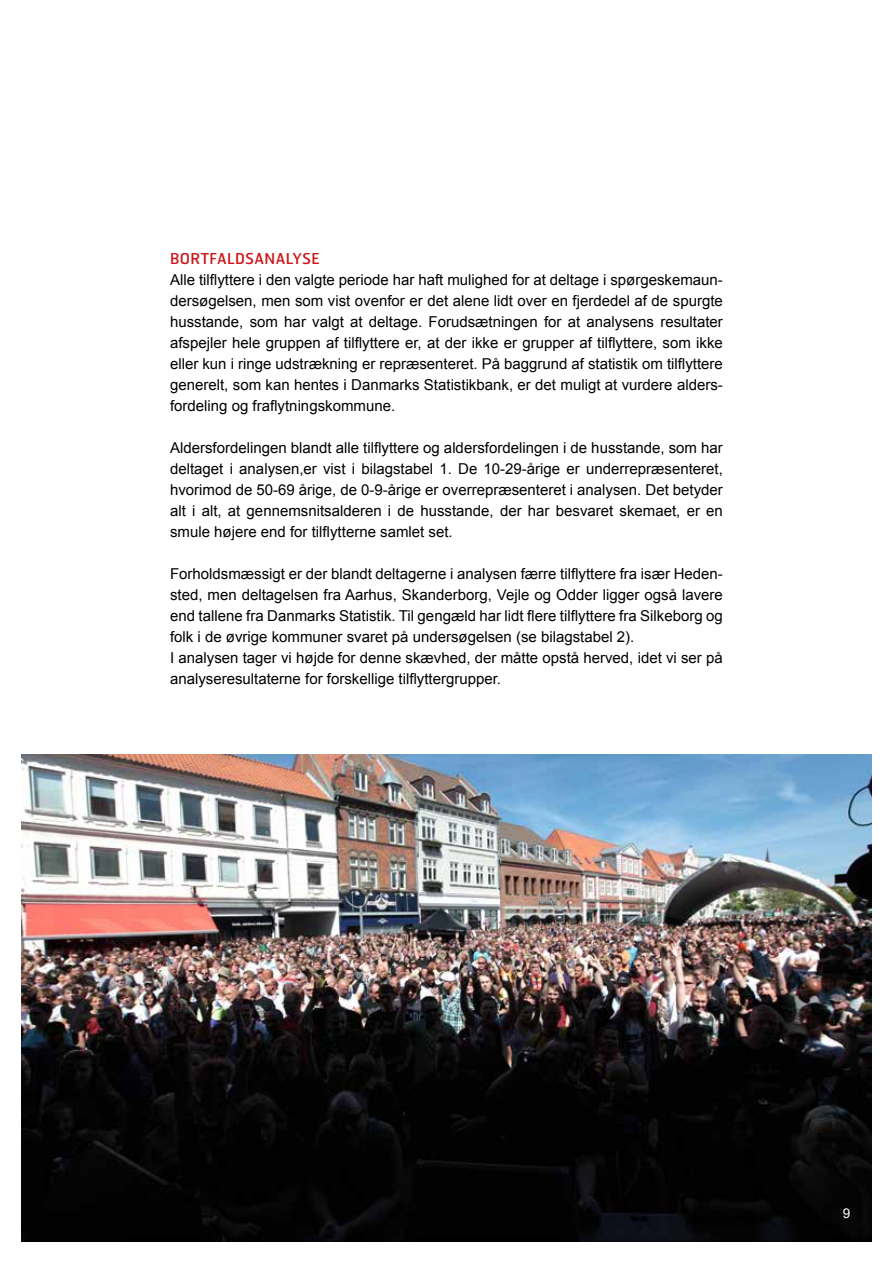
<style>
.page{position:relative;width:893px;height:1263px;background:#fff}
.page>*{position:absolute;margin:0;border:0;box-sizing:border-box;transform-origin:0 0}
.t1{font:15px/21px "Arial";color:#000;text-align:justify}
.t2{font:15px "Hermes FB";letter-spacing:.02em;color:#cd171a}
.t3{font:13.5px "Arial";color:#fff}
</style>
<div class="page">
<img style="left:21px;top:755px;width:851px;height:487px">
<p class="t2" style="left:170px;top:249px;width:151px">BORTFALDSANALYSE</p>
<p class="t1" style="left:170px;top:269px;width:554px">Alle tilflyttere i den valgte periode har haft mulighed for at deltage i spørgeskemaun&shy;dersøgelsen, men som vist ovenfor er det alene lidt over en fjerdedel af de spurgte husstande, som har valgt at deltage. Forudsætningen for at analysens resultater afspejler hele gruppen af tilflyttere er, at der ikke er grupper af tilflyttere, som ikke eller kun i ringe udstrækning er repræsenteret. På baggrund af statistik om tilflyttere generelt, som kan hentes i Danmarks Statistikbank, er det muligt at vurdere alders&shy;fordeling og fraflytningskommune.</p>
<p class="t1" style="left:170px;top:437px;width:554px">Aldersfordelingen blandt alle tilflyttere og aldersfordelingen i de husstande, som har deltaget i analysen,er vist i bilagstabel 1. De 10-29-årige er underrepræsenteret, hvorimod de 50-69 årige, de 0-9-årige er overrepræsenteret i analysen. Det betyder alt i alt, at gennemsnitsalderen i de husstande, der har besvaret skemaet, er en smule højere end for tilflytterne samlet set.</p>
<p class="t1" style="left:170px;top:563px;width:554px;text-align:left">Forholdsmæssigt er der blandt deltagerne i analysen færre tilflyttere fra især Heden&shy;sted, men deltagelsen fra Aarhus, Skanderborg, Vejle og Odder ligger også lavere end tallene fra Danmarks Statistik. Til gengæld har lidt flere tilflyttere fra Silkeborg og folk i de øvrige kommuner svaret på undersøgelsen (se bilagstabel 2).<br>I analysen tager vi højde for denne skævhed, der måtte opstå herved, idet vi ser på analyseresultaterne for forskellige tilflyttergrupper.</p>
<p class="t3" style="left:843px;top:1204px;width:9px">9</p>
</div>
